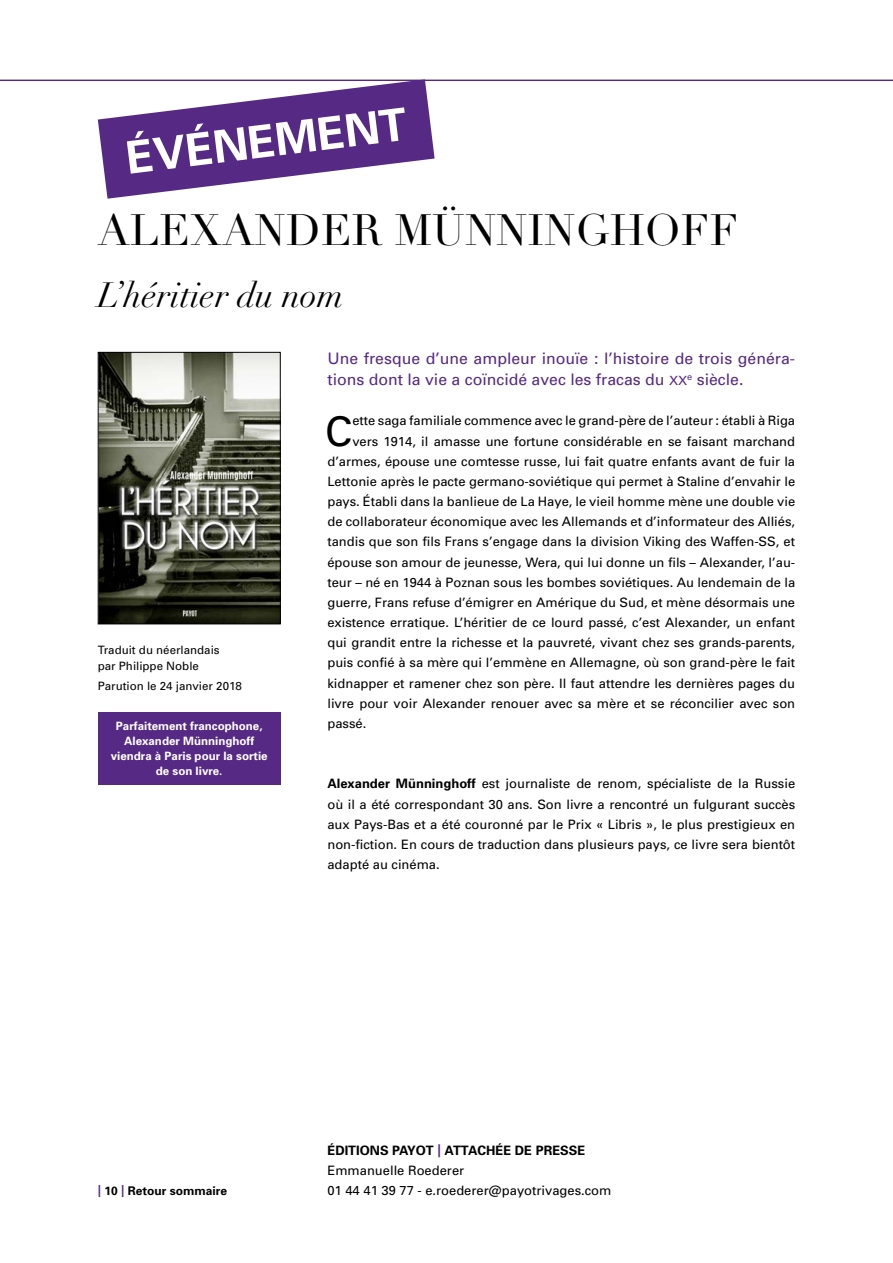
<style>
.page{position:relative;width:893px;height:1263px;background:#fff}
.page>*{position:absolute;margin:0;border:0;box-sizing:border-box;transform-origin:0 0}
.t1{font:700 45px "Univers";color:#fff}
.t2{font:43.2px "Didot LH";color:#000}
.t3{font:40.95px "Univers";color:#000}
.t4{font:italic 34.5px "Didot LH";color:#000}
.t5{font:15.9px/21px "Univers";color:#562a84}
.t6{font:12.9px/20.1px "Univers";color:#000}
.t7{font:700 12px "Univers";color:#000}
.t8{font:700 11.55px/15px "Univers";color:#fff;text-align:center}
.t9{font:11.55px/15.9px "Univers";color:#000}
.s1{font-family:"Univers SC800";font-size:12.6px}
.s2{font-weight:700}
.s3{color:#562a84}
.s4{font-weight:700;color:#562a84}
</style>
<div class="page">
<hr style="left:0;top:80px;width:893px;height:1px;background:#562a84">
<svg style="left:98px;top:79px;width:337px;height:120px"></svg>
<img style="left:100px;top:354px;width:179px;height:268px">
<div style="left:98px;top:352px;width:183px;height:272px;border:1px solid #000"></div>
<div style="left:98px;top:712px;width:183px;height:73px;background:#562a84"></div>
<h1 class="t1" style="left:123px;top:131px;width:284px;rotate:-7deg">ÉVÉNEMENT</h1>
<h2 class="t2" style="left:98px;top:205px;width:642px">ALEXANDER MÜNNINGHOFF</h2>
<h3 class="t4" style="left:98px;top:275px;width:247px">L’héritier du nom</h3>
<p class="t9" style="left:98px;top:642px;width:123px">Traduit du néerlandais par Philippe Noble</p>
<p class="t9" style="left:98px;top:678px;width:146px">Parution le 24 janvier 2018</p>
<p class="t8" style="left:111px;top:718px;width:158px">Parfaitement francophone,<br>Alexander Münninghoff viendra à Paris pour la sortie de son livre.</p>
<p class="t5" style="left:327px;top:348px;width:469px">Une fresque d’une ampleur inouïe : l’histoire de trois généra&shy;tions dont la vie a coïncidé avec les fracas du <span class="s1">xx</span><sup>e</sup> siècle.</p>
<h3 class="t3" style="left:325px;top:407px;width:29px">C</h3>
<p class="t6" style="left:352px;top:411px;width:444px">ette saga familiale commence avec le grand-père de l’auteur : établi à Riga</p>
<p class="t6" style="left:352px;top:431px;width:444px">vers 1914, il amasse une fortune considérable en se faisant marchand</p>
<p class="t6" style="left:327px;top:451px;width:469px">d’armes, épouse une comtesse russe, lui fait quatre enfants avant de fuir la</p>
<p class="t6" style="left:327px;top:471px;width:469px">Lettonie après le pacte germano-soviétique qui permet à Staline d’envahir le</p>
<p class="t6" style="left:327px;top:492px;width:469px">pays. Établi dans la banlieue de La Haye, le vieil homme mène une double vie</p>
<p class="t6" style="left:327px;top:512px;width:469px">de collaborateur économique avec les Allemands et d’informateur des Alliés,</p>
<p class="t6" style="left:327px;top:532px;width:469px">tandis que son fils Frans s’engage dans la division Viking des Waffen-SS, et</p>
<p class="t6" style="left:327px;top:552px;width:469px">épouse son amour de jeunesse, Wera, qui lui donne un fils – Alexander, l’au-</p>
<p class="t6" style="left:327px;top:572px;width:469px">teur – né en 1944 à Poznan sous les bombes soviétiques. Au lendemain de la</p>
<p class="t6" style="left:327px;top:592px;width:469px">guerre, Frans refuse d’émigrer en Amérique du Sud, et mène désormais une</p>
<p class="t6" style="left:327px;top:612px;width:469px">existence erratique. L’héritier de ce lourd passé, c’est Alexander, un enfant</p>
<p class="t6" style="left:327px;top:633px;width:469px">qui grandit entre la richesse et la pauvreté, vivant chez ses grands-parents,</p>
<p class="t6" style="left:327px;top:653px;width:469px">puis confié à sa mère qui l’emmène en Allemagne, où son grand-père le fait</p>
<p class="t6" style="left:327px;top:673px;width:469px">kidnapper et ramener chez son père. Il faut attendre les dernières pages du</p>
<p class="t6" style="left:327px;top:693px;width:469px">livre pour voir Alexander renouer avec sa mère et se réconcilier avec son</p>
<p class="t6" style="left:327px;top:713px;width:40px">passé.</p>
<p class="t6" style="left:327px;top:774px;width:469px;text-align:justify"><span class="s2">Alexander Münninghoff</span> est journaliste de renom, spécialiste de la Russie où il a été correspondant 30 ans. Son livre a rencontré un fulgurant succès aux Pays-Bas et a été couronné par le Prix « Libris », le plus prestigieux en non-fiction. En cours de traduction dans plusieurs pays, ce livre sera bientôt adapté au cinéma.</p>
<p class="t7" style="left:98px;top:1183px;width:131px"><span class="s3">|</span> 10 <span class="s3">|</span> Retour sommaire</p>
<p class="t6" style="left:327px;top:1140px;width:285px"><span class="s2">ÉDITIONS PAYOT</span> <span class="s4">|</span> <span class="s2">ATTACHÉE DE PRESSE<br></span>Emmanuelle Roederer<br>01 44 41 39 77 - e.roederer@payotrivages.com</p>
</div>
